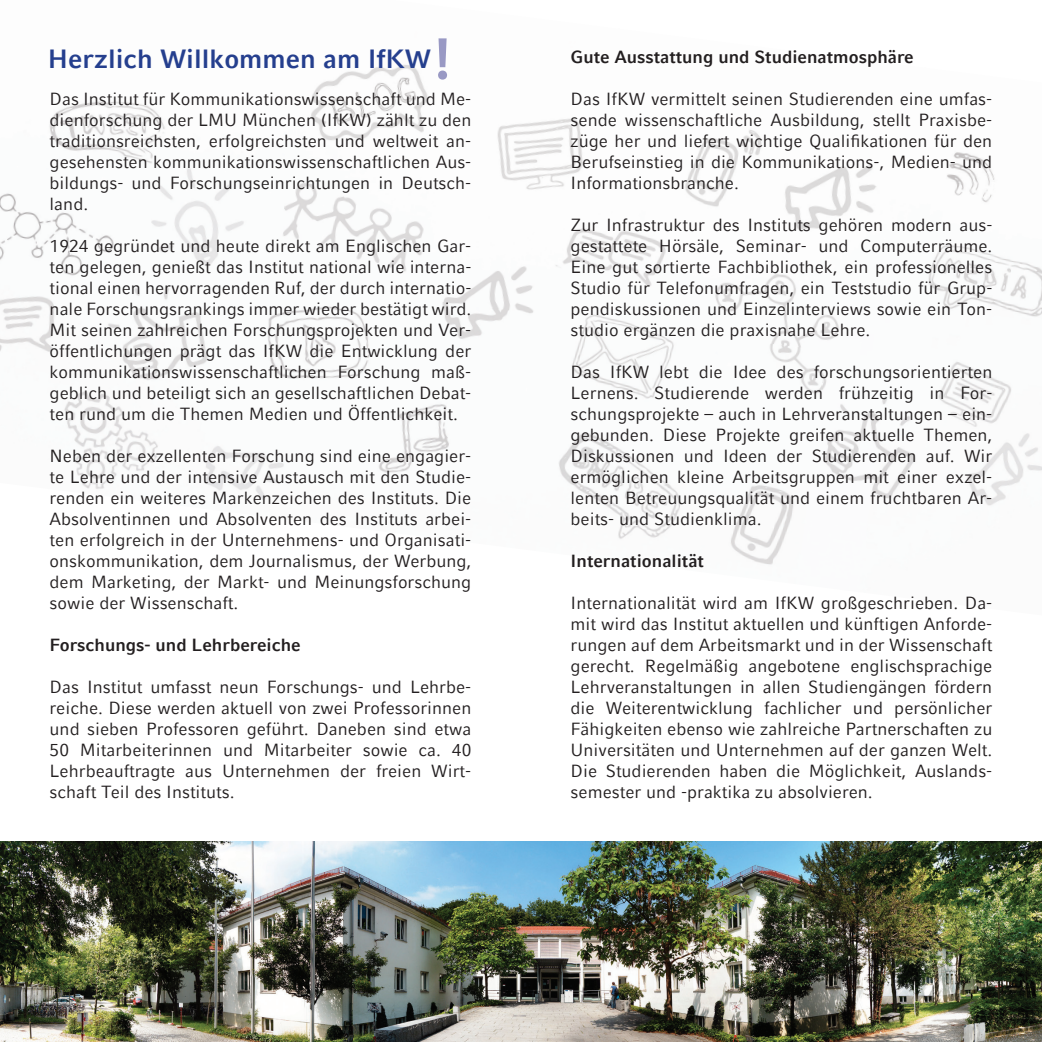
<style>
.page{position:relative;width:1042px;height:1042px;background:#fff}
.page>*{position:absolute;margin:0;border:0;box-sizing:border-box;transform-origin:0 0}
.t1{font:700 26.25px "LMU Compatil Fact";color:#253f8e}
.t2{font:17.5px/21px "LMU Compatil Fact";color:#231f20;text-align:justify}
.t3{font:700 17.5px "LMU Compatil Fact";color:#231f20}
</style>
<div class="page">
<img style="left:0;top:101px;width:244px;height:145px">
<img style="left:283px;top:65px;width:298px;height:231px">
<img style="left:581px;top:130px;width:277px;height:210px">
<img style="left:858px;top:152px;width:184px;height:354px">
<img style="left:0;top:246px;width:398px;height:254px">
<img style="left:368px;top:296px;width:459px;height:269px">
<img style="left:797px;top:351px;width:91px;height:214px">
<img style="left:0;top:841px;width:1042px;height:201px">
<img style="left:438px;top:38px;width:9px;height:42px">
<h1 class="t1" style="left:48px;top:43px;width:385px">Herzlich Willkommen am IfKW</h1>
<p class="t2" style="left:50px;top:88px;width:423px">Das Institut für Kommunikationswissenschaft und Me&shy;dienforschung der LMU München (IfKW) zählt zu den traditionsreichsten, erfolgreichsten und weltweit an&shy;gesehensten kommunikationswissenschaftlichen Aus&shy;bildungs- und Forschungseinrichtungen in Deutsch&shy;land.</p>
<p class="t2" style="left:50px;top:235px;width:423px">1924 gegründet und heute direkt am Englischen Gar&shy;ten gelegen, genießt das Institut national wie interna&shy;tional einen hervorragenden Ruf, der durch internatio&shy;nale Forschungsrankings immer wieder bestätigt wird.<br>Mit seinen zahlreichen Forschungsprojekten und Ver&shy;öffentlichungen prägt das IfKW die Entwicklung der kommunikationswissenschaftlichen Forschung maß&shy;geblich und beteiligt sich an gesellschaftlichen Debat&shy;ten rund um die Themen Medien und Öffentlichkeit.</p>
<p class="t2" style="left:50px;top:445px;width:423px">Neben der exzellenten Forschung sind eine engagier&shy;te Lehre und der intensive Austausch mit den Studie&shy;renden ein weiteres Markenzeichen des Instituts. Die Absolventinnen und Absolventen des Instituts arbei&shy;ten erfolgreich in der Unternehmens- und Organisati&shy;onskommunikation, dem Journalismus, der Werbung, dem Marketing, der Markt- und Meinungsforschung sowie der Wissenschaft.</p>
<p class="t3" style="left:50px;top:635px;width:253px">Forschungs- und Lehrbereiche</p>
<p class="t2" style="left:50px;top:676px;width:423px">Das Institut umfasst neun Forschungs- und Lehrbe&shy;reiche. Diese werden aktuell von zwei Professorinnen und sieben Professoren geführt. Daneben sind etwa 50 Mitarbeiterinnen und Mitarbeiter sowie ca. 40<br>Lehrbeauftragte aus Unternehmen der freien Wirt&shy;schaft Teil des Instituts.</p>
<p class="t3" style="left:570px;top:47px;width:345px">Gute Ausstattung und Studienatmosphäre</p>
<p class="t2" style="left:570px;top:88px;width:423px">Das IfKW vermittelt seinen Studierenden eine umfas&shy;sende wissenschaftliche Ausbildung, stellt Praxisbe&shy;züge her und liefert wichtige Qualifikationen für den Berufseinstieg in die Kommunikations-, Medien- und Informationsbranche.</p>
<p class="t2" style="left:570px;top:214px;width:423px">Zur Infrastruktur des Instituts gehören modern aus&shy;gestattete Hörsäle, Seminar- und Computerräume.<br>Eine gut sortierte Fachbibliothek, ein professionelles Studio für Telefonumfragen, ein Teststudio für Grup&shy;pendiskussionen und Einzelinterviews sowie ein Ton&shy;studio ergänzen die praxisnahe Lehre.</p>
<p class="t2" style="left:570px;top:361px;width:423px">Das IfKW lebt die Idee des forschungsorientierten Lernens. Studierende werden frühzeitig in For&shy;schungsprojekte – auch in Lehrveranstaltungen – ein&shy;gebunden. Diese Projekte greifen aktuelle Themen, Diskussionen und Ideen der Studierenden auf. Wir ermöglichen kleine Arbeitsgruppen mit einer exzel&shy;lenten Betreuungsqualität und einem fruchtbaren Ar&shy;beits- und Studienklima.</p>
<p class="t3" style="left:570px;top:551px;width:135px">Internationalität</p>
<p class="t2" style="left:570px;top:592px;width:423px">Internationalität wird am IfKW großgeschrieben. Da&shy;mit wird das Institut aktuellen und künftigen Anforde&shy;rungen auf dem Arbeitsmarkt und in der Wissenschaft gerecht. Regelmäßig angebotene englischsprachige Lehrveranstaltungen in allen Studiengängen fördern die Weiterentwicklung fachlicher und persönlicher Fähigkeiten ebenso wie zahlreiche Partnerschaften zu Universitäten und Unternehmen auf der ganzen Welt.<br>Die Studierenden haben die Möglichkeit, Auslands&shy;semester und -praktika zu absolvieren.</p>
</div>
